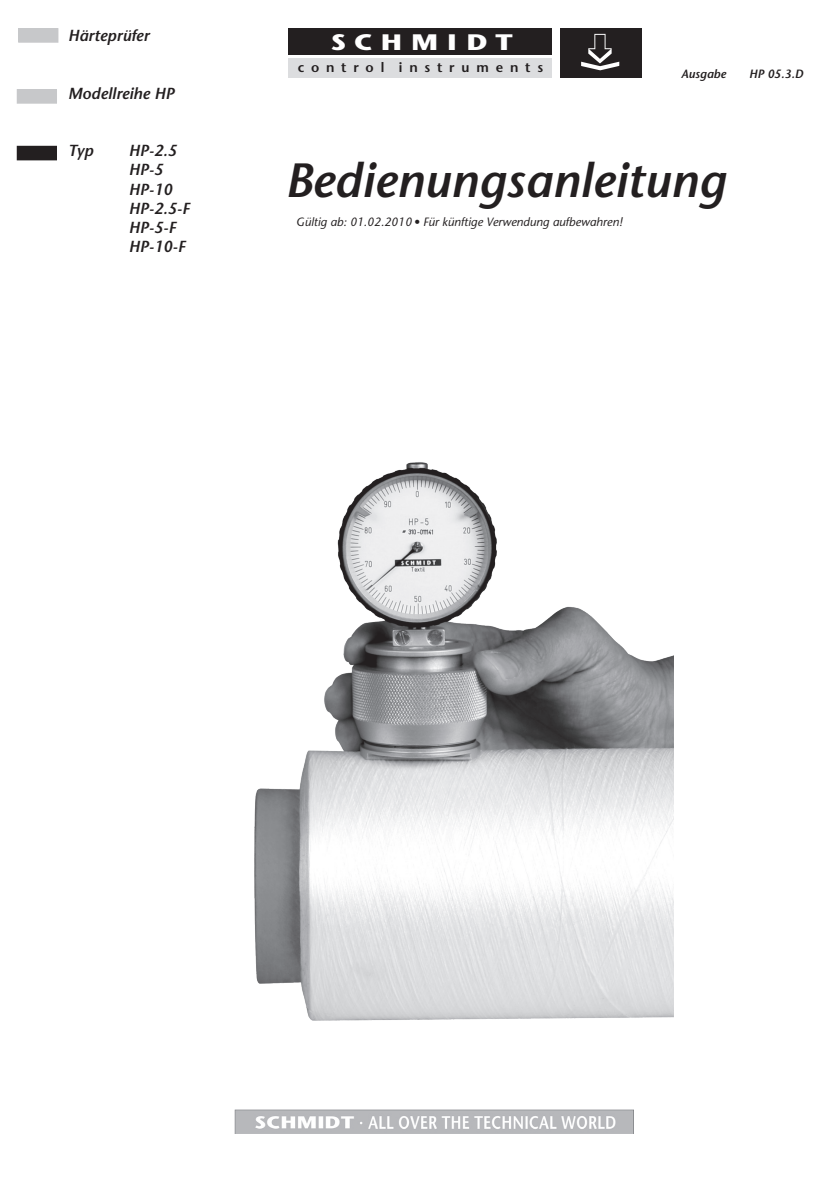
<style>
.page{position:relative;width:840px;height:1191px;background:#fff}
.page>*{position:absolute;margin:0;border:0;box-sizing:border-box;transform-origin:0 0}
.t1{font:italic 600 48px "Stone Sans";color:#231f20}
.t2{font:700 22.4px "Stone Sans";letter-spacing:.33em;color:#fff;scale:1.22 1}
.t3{font:italic 600 16px/19.2px "Stone Sans";color:#231f20}
.t4{font:600 13.6px "Stone Sans";letter-spacing:.5em;color:#231f20}
.t5{font:italic 12px "Stone Sans";color:#231f20}
.t6{font:italic 600 12px "Stone Sans";color:#231f20}
</style>
<div class="page">
<div style="left:19px;top:29px;width:39px;height:13px;background:#c7c8ca"></div>
<div style="left:18px;top:28px;width:40px;height:14px;border:1px solid #c7c8ca"></div>
<div style="left:17px;top:90px;width:39px;height:13px;background:#c7c8ca"></div>
<div style="left:17px;top:89px;width:40px;height:14px;border:1px solid #c7c8ca"></div>
<div style="left:17px;top:146px;width:39px;height:14px;background:#231f20"></div>
<div style="left:288px;top:28px;width:264px;height:27px;background:#231f20"></div>
<div style="left:288px;top:58px;width:264px;height:20px;background:#dcdddf"></div>
<svg style="left:560px;top:28px;width:81px;height:50px;background:#343031"></svg>
<img style="left:234px;top:1109px;width:398px;height:24px">
<img style="left:254px;top:462px;width:419px;height:558px">
<p class="t3" style="left:68px;top:26px;width:83px">Härteprüfer</p>
<p class="t3" style="left:68px;top:83px;width:108px">Modellreihe HP</p>
<p class="t3" style="left:68px;top:141px;width:27px">Typ</p>
<p class="t3" style="left:129px;top:141px;width:63px">HP-2.5<br>HP-5<br>HP-10<br>HP-2.5-F<br>HP-5-F<br>HP-10-F</p>
<h2 class="t2" style="left:330px;top:29px;width:151px">SCHMIDT</h2>
<p class="t4" style="left:297px;top:59px;width:247px">control instruments</p>
<p class="t6" style="left:680px;top:66px;width:46px">Ausgabe</p>
<p class="t6" style="left:748px;top:66px;width:56px">HP 05.3.D</p>
<h1 class="t1" style="left:285px;top:151px;width:442px">Bedienungsanleitung</h1>
<p class="t5" style="left:296px;top:215px;width:328px">Gültig ab: 01.02.2010 • Für künftige Verwendung aufbewahren!</p>
</div>
